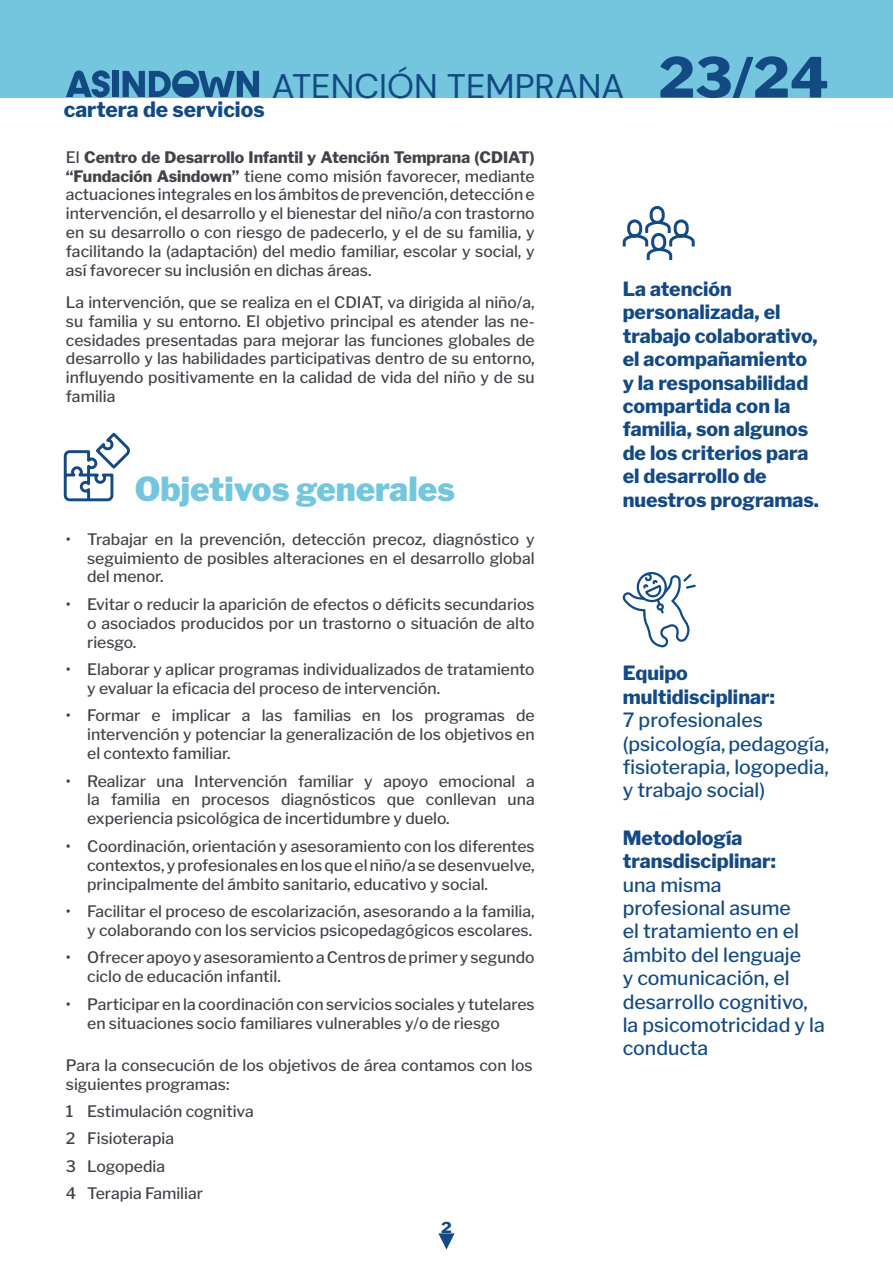
<style>
.page{position:relative;width:893px;height:1263px;background:#fff}
.page>*{position:absolute;margin:0;border:0;box-sizing:border-box;transform-origin:0 0}
.t1{font:34.05px "DM Sans";color:#144a83}
.t2{font:900 33px "Libre Franklin";color:#74c6de}
.t3{font:800 21px "Libre Franklin";color:#144a83}
.t4{font:800 19.5px/23.4px "Libre Franklin";color:#144a83}
.t5{font:500 19.5px/23.4px "Libre Franklin";color:#144a83}
.t6{font:500 15.75px/18.9px "Libre Franklin";color:#42424b;text-align:justify}
.t7{font:800 15px "Libre Franklin";color:#144a83;scale:1.09 1}
.s1{font-family:"Libre Franklin";font-weight:800;font-size:54.9px}
.s2{font-weight:800}
</style>
<div class="page">
<div style="left:0;top:0;width:893px;height:98px;background:#74c6de"></div>
<div style="left:112px;top:71px;width:7px;height:26px;background:#144a83"></div>
<svg style="left:123px;top:70px;width:136px;height:28px"></svg>
<svg style="left:66px;top:70px;width:44px;height:28px"></svg>
<svg style="left:438px;top:1233px;width:17px;height:16px"></svg>
<svg style="left:63px;top:432px;width:67px;height:70px"></svg>
<svg style="left:622px;top:206px;width:73px;height:54px"></svg>
<svg style="left:622px;top:572px;width:74px;height:75px"></svg>
<h3 class="t3" style="left:64px;top:93px;width:202px">cartera de servicios</h3>
<h1 class="t1" style="left:272px;top:65px;width:558px">ATENCIÓN TEMPRANA <span class="s1">23/24</span></h1>
<p class="t6" style="left:66px;top:146px;width:470px">El <span class="s2">Centro de Desarrollo Infantil y Atención Temprana (CDIAT) “Fundación Asindown”</span> tiene como misión favorecer, mediante actuaciones integrales en los ámbitos de prevención, detección e intervención, el desarrollo y el bienestar del niño/a con trastorno en su desarrollo o con riesgo de padecerlo, y el de su familia, y facilitando la (adaptación) del medio familiar, escolar y social, y así favorecer su inclusión en dichas áreas.</p>
<p class="t6" style="left:66px;top:291px;width:470px">La intervención, que se realiza en el CDIAT, va dirigida al niño/a, su familia y su entorno. El objetivo principal es atender las ne&shy;cesidades presentadas para mejorar las funciones globales de desarrollo y las habilidades participativas dentro de su entorno, influyendo positivamente en la calidad de vida del niño y de su familia</p>
<h2 class="t2" style="left:135px;top:463px;width:322px">Objetivos generales</h2>
<p class="t6" style="left:87px;top:528px;width:449px;text-indent:-21px">• Trabajar en la prevención, detección precoz, diagnóstico y seguimiento de posibles alteraciones en el desarrollo global del menor.</p>
<p class="t6" style="left:87px;top:593px;width:449px;text-indent:-21px">• Evitar o reducir la aparición de efectos o déficits secundarios o asociados producidos por un trastorno o situación de alto riesgo.</p>
<p class="t6" style="left:87px;top:658px;width:449px;text-indent:-21px">• Elaborar y aplicar programas individualizados de tratamiento y evaluar la eficacia del proceso de intervención.</p>
<p class="t6" style="left:87px;top:705px;width:449px;text-indent:-21px">• Formar e implicar a las familias en los programas de intervención y potenciar la generalización de los objetivos en el contexto familiar.</p>
<p class="t6" style="left:87px;top:770px;width:449px;text-indent:-21px">• Realizar una Intervención familiar y apoyo emocional a la familia en procesos diagnósticos que conllevan una experiencia psicológica de incertidumbre y duelo.</p>
<p class="t6" style="left:87px;top:835px;width:449px;text-indent:-21px">• Coordinación, orientación y asesoramiento con los diferentes contextos, y profesionales en los que el niño/a se desenvuelve, principalmente del ámbito sanitario, educativo y social.</p>
<p class="t6" style="left:66px;top:900px;width:470px;text-align:right">• Facilitar el proceso de escolarización, asesorando a la familia, y colaborando con los servicios psicopedagógicos escolares.</p>
<p class="t6" style="left:87px;top:947px;width:449px;text-indent:-21px">• Ofrecer apoyo y asesoramiento a Centros de primer y segundo ciclo de educación infantil.</p>
<p class="t6" style="left:87px;top:993px;width:449px;text-indent:-21px">• Participar en la coordinación con servicios sociales y tutelares en situaciones socio familiares vulnerables y/o de riesgo</p>
<p class="t6" style="left:66px;top:1054px;width:468px">Para la consecución de los objetivos de área contamos con los siguientes programas:</p>
<p class="t6" style="left:66px;top:1096px;width:189px;line-height:27.5px;text-align:left">1 Estimulación cognitiva<br>2 Fisioterapia<br>3 Logopedia<br>4 Terapia Familiar</p>
<p class="t7" style="left:441px;top:1215px;width:11px">2</p>
<p class="t4" style="left:623px;top:275px;width:198px">La atención personalizada, el trabajo colaborativo, el acompañamiento y la responsabilidad compartida con la familia, son algunos de los criterios para el desarrollo de nuestros programas.</p>
<p class="t4" style="left:623px;top:660px;width:154px">Equipo multidisciplinar:</p>
<p class="t5" style="left:623px;top:707px;width:208px">7 profesionales (psicología, pedagogía, fisioterapia, logopedia, y trabajo social)</p>
<p class="t4" style="left:623px;top:824px;width:155px">Metodología transdisciplinar:</p>
<p class="t5" style="left:623px;top:871px;width:204px">una misma profesional asume<br>el tratamiento en el ámbito del lenguaje<br>y comunicación, el desarrollo cognitivo, la psicomotricidad y la conducta</p>
</div>
